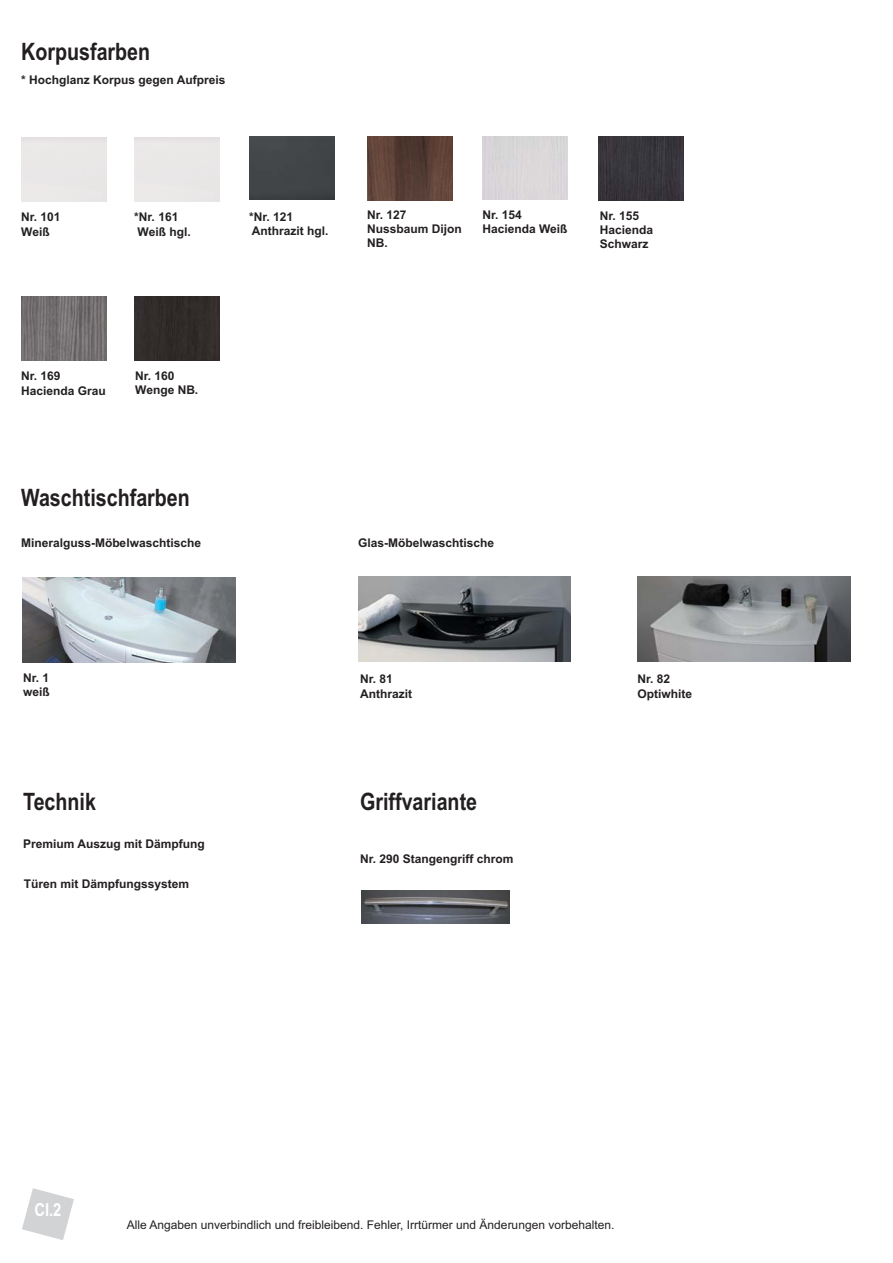
<style>
.page{position:relative;width:893px;height:1263px;background:#fff}
.page>*{position:absolute;margin:0;border:0;box-sizing:border-box;transform-origin:0 0}
.t1{font:700 24px "Arial Narrow";color:#231f20}
.t2{font:700 18px "Arial Narrow";color:#fff}
.t3{font:700 12px/14.2px "Arial";color:#231f20}
.t4{font:12px "Arial";color:#231f20}
</style>
<div class="page">
<svg style="left:22px;top:1188px;width:52px;height:52px"></svg>
<div style="left:249px;top:136px;width:85px;height:64px;background:#414548"></div>
<img style="left:367px;top:137px;width:85px;height:63px">
<img style="left:23px;top:578px;width:212px;height:85px">
<img style="left:599px;top:137px;width:85px;height:64px">
<img style="left:358px;top:577px;width:213px;height:85px">
<img style="left:638px;top:577px;width:212px;height:85px">
<img style="left:21px;top:296px;width:85px;height:64px">
<img style="left:361px;top:890px;width:149px;height:34px">
<div style="left:134px;top:297px;width:85px;height:64px;background:#312c29"></div>
<h1 class="t1" style="left:21px;top:43px;width:130px">Korpusfarben</h1>
<p class="t3" style="left:21px;top:74px;width:206px">* Hochglanz Korpus gegen Aufpreis</p>
<p class="t3" style="left:21px;top:211px;width:41px">Nr. 101<br>Weiß</p>
<p class="t3" style="left:134px;top:211px;width:58px">*Nr. 161<br>Weiß hgl.</p>
<p class="t3" style="left:249px;top:211px;width:81px">*Nr. 121<br>Anthrazit hgl.</p>
<p class="t3" style="left:367px;top:209px;width:96px">Nr. 127<br>Nussbaum Dijon<br>NB.</p>
<p class="t3" style="left:482px;top:209px;width:87px">Nr. 154<br>Hacienda Weiß</p>
<p class="t3" style="left:600px;top:210px;width:55px">Nr. 155<br>Hacienda<br>Schwarz</p>
<p class="t3" style="left:21px;top:370px;width:86px">Nr. 169<br>Hacienda Grau</p>
<p class="t3" style="left:135px;top:370px;width:65px">Nr. 160<br>Wenge NB.</p>
<h1 class="t1" style="left:21px;top:489px;width:170px">Waschtischfarben</h1>
<p class="t3" style="left:21px;top:537px;width:181px">Mineralguss-Möbelwaschtische</p>
<p class="t3" style="left:358px;top:537px;width:137px">Glas-Möbelwaschtische</p>
<p class="t3" style="left:23px;top:672px;width:28px">Nr. 1 weiß</p>
<p class="t3" style="left:360px;top:673px;width:53px">Nr. 81<br>Anthrazit</p>
<p class="t3" style="left:638px;top:673px;width:56px">Nr. 82<br>Optiwhite</p>
<h1 class="t1" style="left:23px;top:793px;width:74px">Technik</h1>
<h1 class="t1" style="left:360px;top:793px;width:118px">Griffvariante</h1>
<p class="t3" style="left:23px;top:838px;width:183px">Premium Auszug mit Dämpfung</p>
<p class="t3" style="left:24px;top:878px;width:167px">Türen mit Dämpfungssystem</p>
<h2 class="t2" style="left:34px;top:1203px;width:29px">Cl.2</h2>
<p class="t3" style="left:360px;top:852px;width:155px">Nr. 290 Stangengriff chrom</p>
<p class="t4" style="left:127px;top:1220px;width:489px">Alle Angaben unverbindlich und freibleibend. Fehler, Irrtürmer und Änderungen vorbehalten.</p>
</div>
